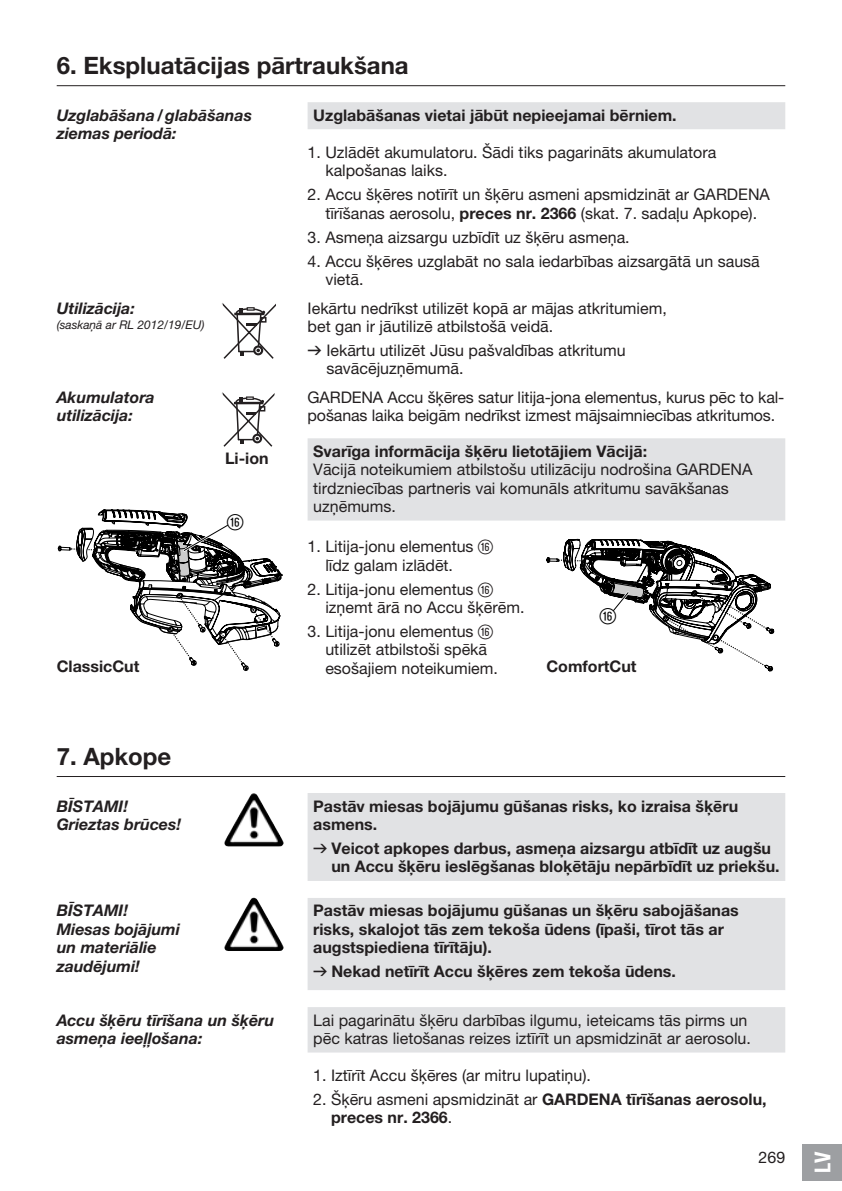
<style>
.page{position:relative;width:842px;height:1191px;background:#fff}
.page>*{position:absolute;margin:0;border:0;box-sizing:border-box;transform-origin:0 0}
.t1{font:700 24px "GARDENA Pro";color:#231f20}
.t2{font:22px "GARDENA Pro Bo Cond";color:#fff}
.t3{font:22px "Ziffernim Kreisund Quadrat BQ";color:#000}
.t4{font:16px/18.4px "GARDENA Pro";color:#231f20}
.t5{font:700 16px/18.4px "GARDENA Pro";color:#231f20}
.t6{font:italic 700 16px/18.4px "GARDENA Pro";color:#231f20}
.t7{font:italic 12px "GARDENA Pro";color:#231f20}
.s1{font-weight:700}
.s2{font-family:"Formdruck"}
.s3{font-family:"Ziffernim Kreisund Quadrat BQ";font-size:20px}
.s4{font-family:"Formdruck";font-weight:400}
.s5{font-weight:400}
</style>
<div class="page">
<div style="left:802px;top:1143px;width:40px;height:37px;background:#9d9fa2"></div>
<svg style="left:308px;top:102px;width:477px;height:418px"></svg>
<hr style="left:57px;top:85px;width:728px;height:1px;background:#231f20">
<svg style="left:221px;top:303px;width:55px;height:56px"></svg>
<svg style="left:222px;top:392px;width:53px;height:55px"></svg>
<svg style="left:58px;top:509px;width:224px;height:162px"></svg>
<svg style="left:546px;top:538px;width:228px;height:133px"></svg>
<svg style="left:308px;top:793px;width:477px;height:259px;background:#e4e5e7"></svg>
<hr style="left:57px;top:776px;width:728px;height:1px;background:#231f20">
<img style="left:226px;top:793px;width:27px;height:45px">
<img style="left:227px;top:898px;width:26px;height:44px">
<h1 class="t1" style="left:57px;top:50px;width:353px">6. Ekspluatācijas pārtraukšana</h1>
<p class="t6" style="left:57px;top:105px;width:197px">Uzglabāšana/glabāšanas ziemas periodā:</p>
<p class="t5" style="left:313px;top:105px;width:365px">Uzglabāšanas vietai jābūt nepieejamai bērniem.</p>
<p class="t4" style="left:325px;top:143px;width:392px;text-indent:-18px">1. Uzlādēt akumulatoru. Šādi tiks pagarināts akumulatora kalpošanas laiks.</p>
<p class="t4" style="left:308px;top:185px;width:464px;text-align:center">2. Accu šķēres notīrīt un šķēru asmeni apsmidzināt ar GARDENA tīrīšanas aerosolu, <span class="s1">preces nr. 2366</span> (skat. 7. sadaļu Apkope).</p>
<p class="t4" style="left:308px;top:227px;width:324px">3. Asmeņa aizsargu uzbīdīt uz šķēru asmeņa.</p>
<p class="t4" style="left:325px;top:252px;width:436px;text-indent:-18px">4. Accu šķēres uzglabāt no sala iedarbības aizsargātā un sausā vietā.</p>
<p class="t6" style="left:57px;top:299px;width:80px">Utilizācija:</p>
<p class="t7" style="left:57px;top:317px;width:150px">(saskaņā ar RL 2012/19/EU)</p>
<p class="t4" style="left:308px;top:298px;width:361px">Iekārtu nedrīkst utilizēt kopā ar mājas atkritumiem, bet gan ir jāutilizē atbilstošā veidā.</p>
<p class="t4" style="left:326px;top:341px;width:301px;text-indent:-19px"><span class="s2">v</span> Iekārtu utilizēt Jūsu pašvaldības atkritumu savācējuzņēmumā.</p>
<p class="t6" style="left:57px;top:388px;width:100px">Akumulatora utilizācija:</p>
<p class="t5" style="left:57px;top:656px;width:84px">ClassicCut</p>
<p class="t5" style="left:225px;top:449px;width:45px">Li-ion</p>
<h2 class="t3" style="left:227px;top:510px;width:18px">Z</h2>
<p class="t4" style="left:308px;top:388px;width:478px">GARDENA Accu šķēres satur litija-jona elementus, kurus pēc to kal&shy;pošanas laika beigām nedrīkst izmest mājsaimniecības atkritumos.</p>
<p class="t5" style="left:313px;top:441px;width:335px">Svarīga informācija šķēru lietotājiem Vācijā:</p>
<p class="t4" style="left:313px;top:460px;width:441px">Vācijā noteikumiem atbilstošu utilizāciju nodrošina GARDENA tirdzniecības partneris vai komunāls atkritumu savākšanas uzņēmums.</p>
<p class="t4" style="left:325px;top:537px;width:169px;text-indent:-18px">1. Litija-jonu elementus <span class="s3">Z </span>līdz galam izlādēt.</p>
<p class="t4" style="left:325px;top:579px;width:201px;text-indent:-18px">2. Litija-jonu elementus <span class="s3">Z </span>izņemt ārā no Accu šķērēm.</p>
<p class="t4" style="left:325px;top:622px;width:174px;text-indent:-18px">3. Litija-jonu elementus <span class="s3">Z </span>utilizēt atbilstoši spēkā esošajiem noteikumiem.</p>
<h2 class="t3" style="left:600px;top:603px;width:18px">Z</h2>
<p class="t5" style="left:546px;top:656px;width:92px">ComfortCut</p>
<h1 class="t1" style="left:57px;top:741px;width:116px">7. Apkope</h1>
<p class="t6" style="left:57px;top:796px;width:126px">BĪSTAMI!<br>Grieztas brūces!</p>
<p class="t5" style="left:313px;top:796px;width:426px">Pastāv miesas bojājumu gūšanas risks, ko izraisa šķēru asmens.</p>
<p class="t5" style="left:331px;top:838px;width:450px;text-indent:-18px"><span class="s4">v</span> Veicot apkopes darbus, asmeņa aizsargu atbīdīt uz augšu un Accu šķēru ieslēgšanas bloķētāju nepārbīdīt uz priekšu.</p>
<p class="t6" style="left:57px;top:901px;width:125px">BĪSTAMI!<br>Miesas bojājumi un materiālie zaudējumi!</p>
<p class="t5" style="left:313px;top:901px;width:427px">Pastāv miesas bojājumu gūšanas un šķēru sabojāšanas risks, skalojot tās zem tekoša ūdens (īpaši, tīrot tās ar augstspiediena tīrītāju).</p>
<p class="t5" style="left:313px;top:962px;width:364px"><span class="s4">v</span> Nekad netīrīt Accu šķēres zem tekoša ūdens.</p>
<p class="t6" style="left:57px;top:1010px;width:219px">Accu šķēru tīrīšana un šķēru asmeņa ieeļļošana:</p>
<p class="t4" style="left:313px;top:1010px;width:439px">Lai pagarinātu šķēru darbības ilgumu, ieteicams tās pirms un pēc katras lietošanas reizes iztīrīt un apsmidzināt ar aerosolu.</p>
<p class="t4" style="left:313px;top:1065px;width:279px">1. Iztīrīt Accu šķēres (ar mitru lupatiņu).</p>
<p class="t5" style="left:331px;top:1089px;width:437px;text-indent:-18px"><span class="s5">2. Šķēru asmeni apsmidzināt ar</span> GARDENA tīrīšanas aerosolu, preces nr. 2366<span class="s5">.</span></p>
<p class="t4" style="left:759px;top:1147px;width:28px">269</p>
<h2 class="t2" style="left:809px;top:1172px;width:23px;rotate:-90deg">LV</h2>
</div>
